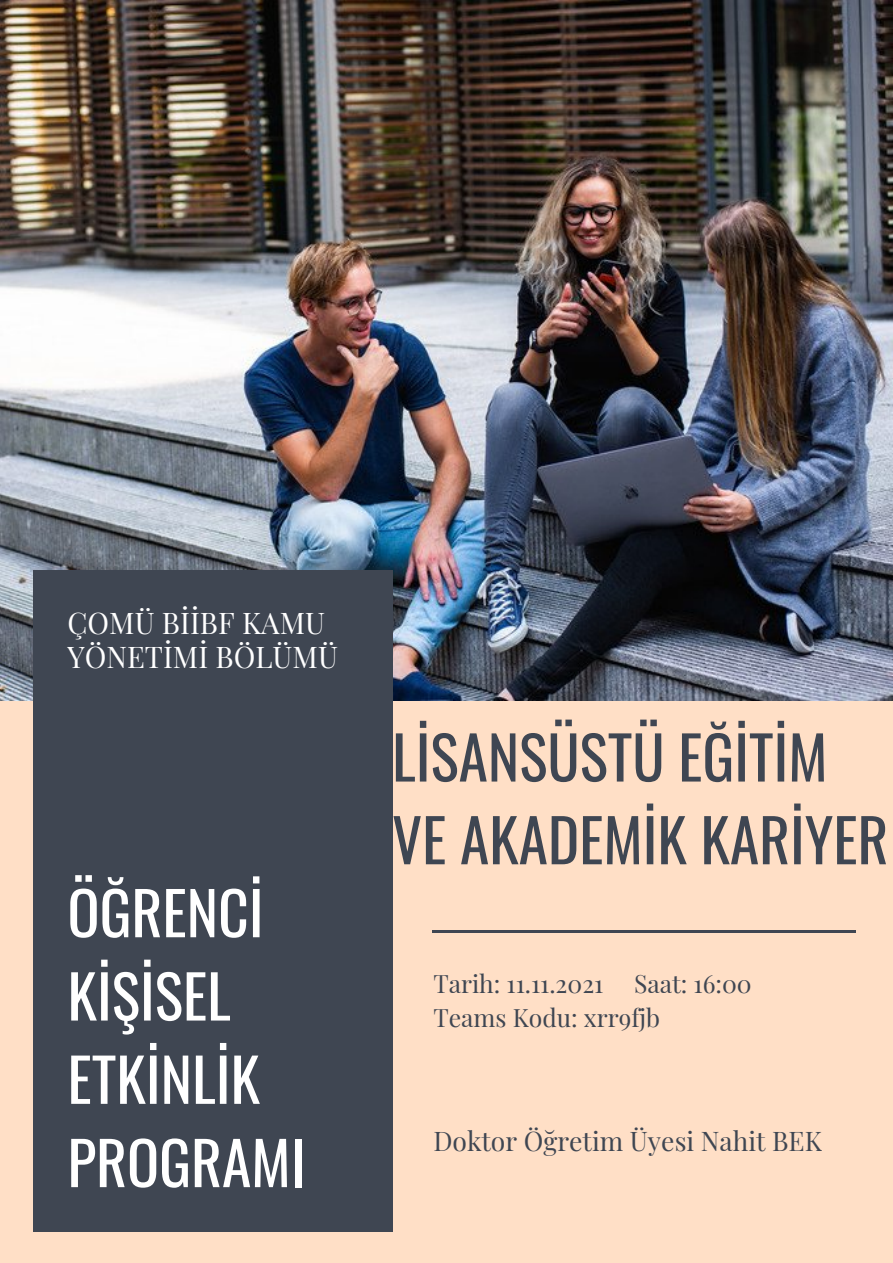
<style>
.page{position:relative;width:893px;height:1263px;background:#ffdfc6}
.page>*{position:absolute;margin:0;border:0;box-sizing:border-box;transform-origin:0 0}
.t1{font:59.62px/83.2px "Oswald";color:#fff}
.t2{font:59.47px/82.7px "Oswald";color:#3f4652}
.t3{font:29.25px/33.2px "Playfair Display";color:#fff}
.t4{font:26.47px "Playfair Display";color:#3f4652}
.t5{font:24.75px "Playfair Display";color:#3f4652}
</style>
<div class="page">
<img style="left:0;top:0;width:892px;height:701px">
<div style="left:34px;top:571px;width:358px;height:661px;background:#3f4652"></div>
<hr style="left:432px;top:931px;width:423px;height:1px;background:#3f4652">
<p class="t3" style="left:67px;top:605px;width:272px">ÇOMÜ BİİBF KAMU<br>YÖNETİMİ BÖLÜMÜ</p>
<p class="t1" style="left:67px;top:869px;width:239px">ÖĞRENCİ<br>KİŞİSEL<br>ETKİNLİK<br>PROGRAMI</p>
<p class="t2" style="left:392px;top:713px;width:498px">LİSANSÜSTÜ EĞİTİM<br>VE AKADEMİK KARİYER</p>
<p class="t5" style="left:433px;top:966px;width:320px">Tarih: 11.11.2021 Saat: 16:00</p>
<p class="t5" style="left:433px;top:1000px;width:228px">Teams Kodu: xrr9fjb</p>
<p class="t4" style="left:433px;top:1122px;width:390px">Doktor Öğretim Üyesi Nahit BEK</p>
</div>
